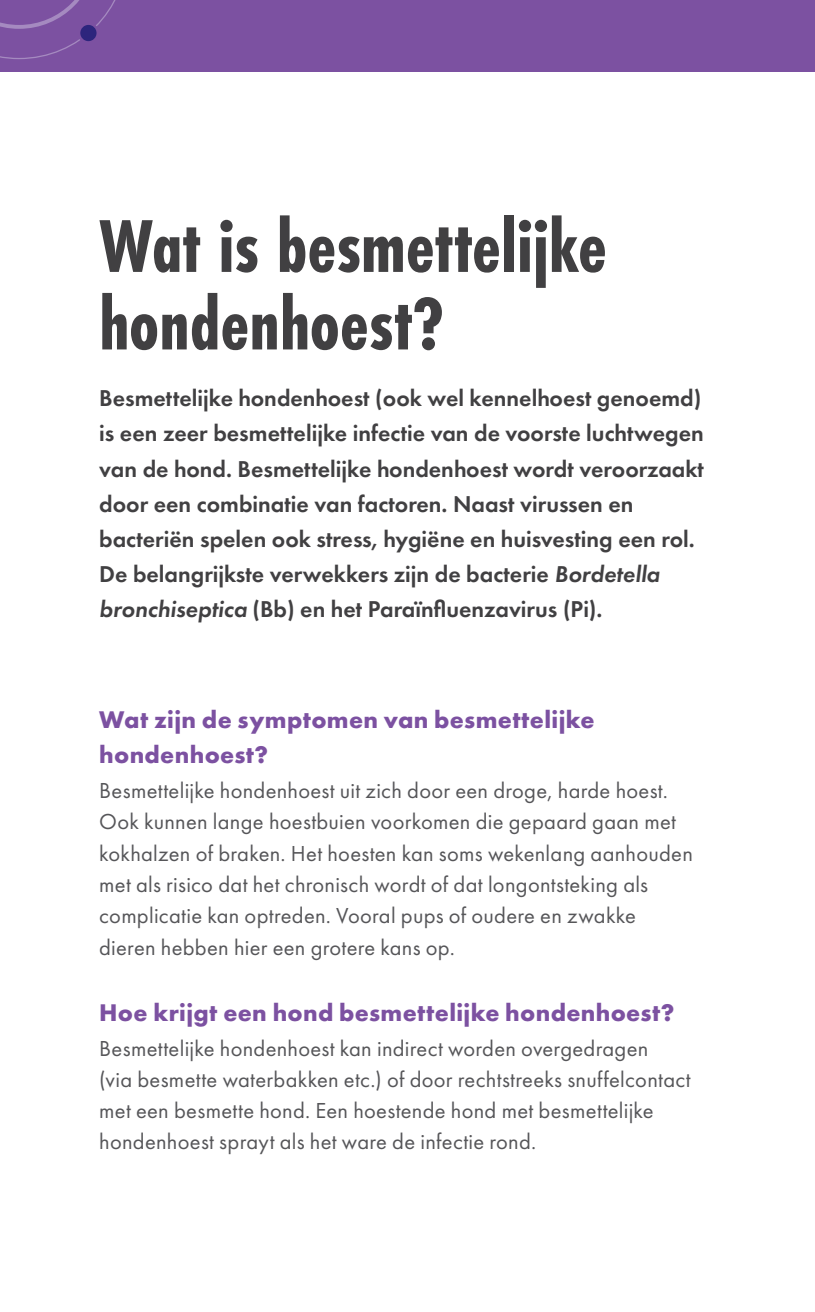
<style>
.page{position:relative;width:815px;height:1312px;background:#fff}
.page>*{position:absolute;margin:0;border:0;box-sizing:border-box;transform-origin:0 0}
.t1{font:700 77.5px/77.5px "Futura PT Cond";color:#414042}
.t2{font:700 25px/35px "Futura PT";letter-spacing:.015em;color:#7c51a1}
.t3{font:600 23.75px/35px "Futura PT";color:#414042}
.t4{font:22.5px/31.2px "Futura PT";letter-spacing:.01em;color:#565659}
.s1{font-style:italic}
</style>
<div class="page">
<div style="left:0;top:0;width:815px;height:72px;background:#7c51a1"></div>
<svg style="left:0;top:0;width:116px;height:59px"></svg>
<div style="left:79px;top:24px;width:19px;height:18px;background:#2d257d;border-radius:50%"></div>
<div style="left:78px;top:22px;width:21px;height:22px;border:3px solid #7c51a1;border-radius:50%"></div>
<h1 class="t1" style="left:99px;top:207px;width:509px">Wat is besmettelijke hondenhoest?</h1>
<p class="t3" style="left:99px;top:380px;width:606px">Besmettelijke hondenhoest (ook wel kennelhoest genoemd) is een zeer besmettelijke infectie van de voorste luchtwegen van de hond. Besmettelijke hondenhoest wordt veroorzaakt door een combinatie van factoren. Naast virussen en bacteriën spelen ook stress, hygiëne en huisvesting een rol.<br>De belangrijkste verwekkers zijn de bacterie <span class="s1">Bordetella bronchiseptica</span> (Bb) en het Paraïnfluenzavirus (Pi).</p>
<p class="t2" style="left:99px;top:701px;width:497px">Wat zijn de symptomen van besmettelijke hondenhoest?</p>
<p class="t4" style="left:99px;top:774px;width:595px">Besmettelijke hondenhoest uit zich door een droge, harde hoest.<br>Ook kunnen lange hoestbuien voorkomen die gepaard gaan met kokhalzen of braken. Het hoesten kan soms wekenlang aanhouden met als risico dat het chronisch wordt of dat longontsteking als complicatie kan optreden. Vooral pups of oudere en zwakke dieren hebben hier een grotere kans op.</p>
<p class="t2" style="left:99px;top:994px;width:577px">Hoe krijgt een hond besmettelijke hondenhoest?</p>
<p class="t4" style="left:99px;top:1032px;width:593px">Besmettelijke hondenhoest kan indirect worden overgedragen<br>(via besmette waterbakken etc.) of door rechtstreeks snuffelcontact met een besmette hond. Een hoestende hond met besmettelijke hondenhoest sprayt als het ware de infectie rond.</p>
</div>
